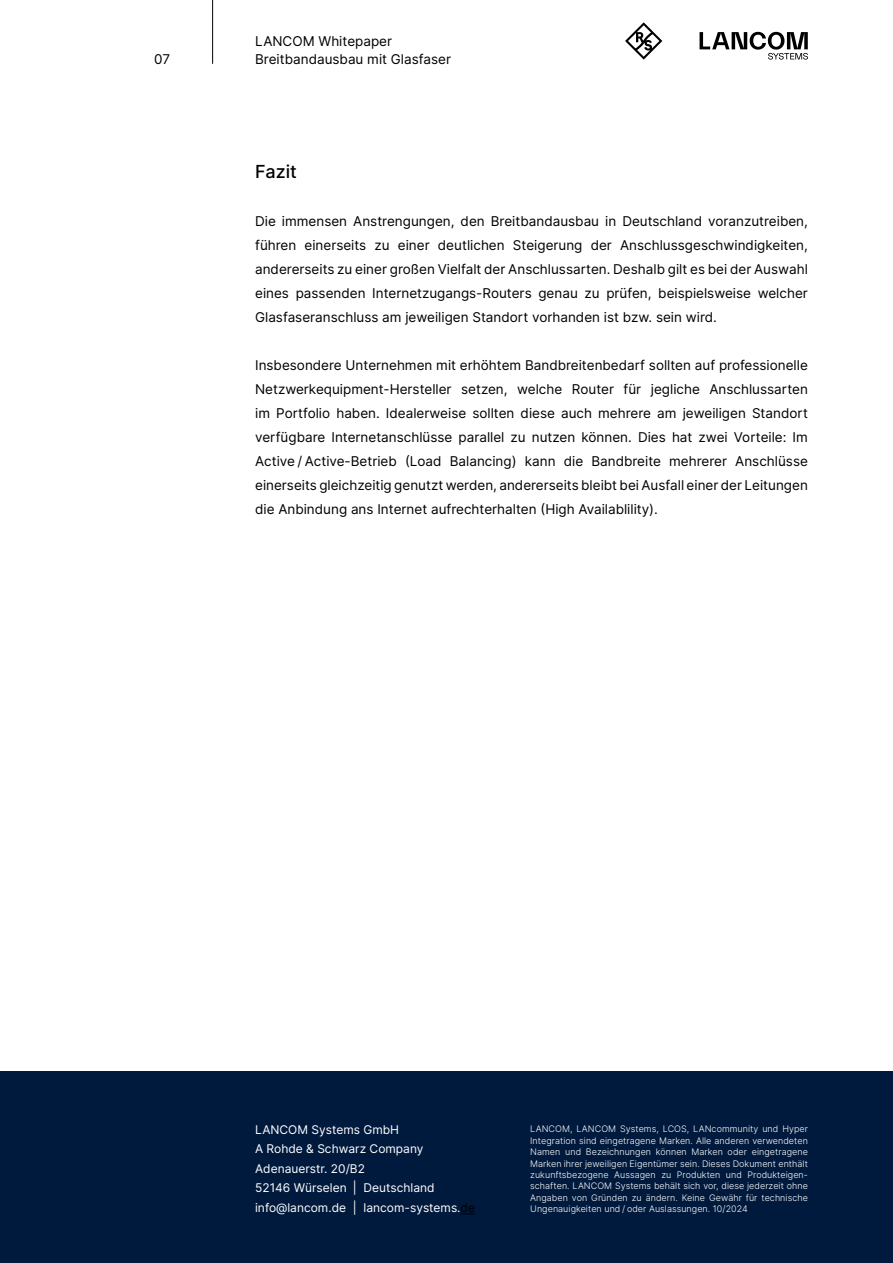
<style>
.page{position:relative;width:893px;height:1263px;background:#fff}
.page>*{position:absolute;margin:0;border:0;box-sizing:border-box;transform-origin:0 0}
.t1{font:500 18px "Inter";color:#000}
.t2{font:13.5px/24px "Inter";color:#000;text-align:justify}
.t3{font:12px/19.5px "Inter";color:#fff}
.t4{font:300 9px/11.4px "Inter";letter-spacing:.005em;color:#fff;text-align:justify}
.s1{color:#000}
</style>
<div class="page">
<svg style="left:625px;top:22px;width:37px;height:38px"></svg>
<svg style="left:699px;top:32px;width:109px;height:28px"></svg>
<div style="left:0;top:1071px;width:893px;height:192px;background:#001a3e"></div>
<hr style="left:212px;top:0;width:1px;height:64px;background:#000">
<svg style="left:461px;top:1213px;width:14px;height:1px"></svg>
<p class="t2" style="left:154px;top:47px;width:17px">07</p>
<p class="t2" style="left:255px;top:32px;width:197px;line-height:18px">LANCOM Whitepaper<br>Breitbandausbau mit Glasfaser</p>
<h1 class="t1" style="left:255px;top:159px;width:43px">Fazit</h1>
<p class="t2" style="left:255px;top:209px;width:554px">Die immensen Anstrengungen, den Breitbandausbau in Deutschland voranzutreiben, führen einerseits zu einer deutlichen Steigerung der Anschlussgeschwindigkeiten, andererseits zu einer großen Vielfalt der Anschlussarten. Deshalb gilt es bei der Auswahl eines passenden Internetzugangs-Routers genau zu prüfen, beispielsweise welcher Glasfaseranschluss am jeweiligen Standort vorhanden ist bzw. sein wird.</p>
<p class="t2" style="left:255px;top:353px;width:554px">Insbesondere Unternehmen mit erhöhtem Bandbreitenbedarf sollten auf professionelle Netzwerkequipment-Hersteller setzen, welche Router für jegliche Anschlussarten im Portfolio haben. Idealerweise sollten diese auch mehrere am jeweiligen Standort verfügbare Internetanschlüsse parallel zu nutzen können. Dies hat zwei Vorteile: Im Active / Active-Betrieb (Load Balancing) kann die Bandbreite mehrerer Anschlüsse einerseits gleichzeitig genutzt werden, andererseits bleibt bei Ausfall einer der Leitungen die Anbindung ans Internet aufrechterhalten (High Availablility).</p>
<p class="t3" style="left:255px;top:1119px;width:221px">LANCOM Systems GmbH<br>A Rohde &amp; Schwarz Company<br>Adenauerstr. 20/B2<br>52146 Würselen | Deutschland info@lancom.de | lancom-systems.<span class="s1">de</span></p>
<p class="t4" style="left:530px;top:1123px;width:279px">LANCOM, LANCOM Systems, LCOS, LANcommunity und Hyper Integration sind eingetragene Marken. Alle anderen verwendeten Namen und Bezeichnungen können Marken oder eingetragene Marken ihrer jeweiligen Eigentümer sein. Dieses Dokument enthält zukunftsbezogene Aussagen zu Produkten und Produkteigen&shy;schaften. LANCOM Systems behält sich vor, diese jederzeit ohne Angaben von Gründen zu ändern. Keine Gewähr für technische Ungenauigkeiten und / oder Auslassungen. 10/2024</p>
</div>
